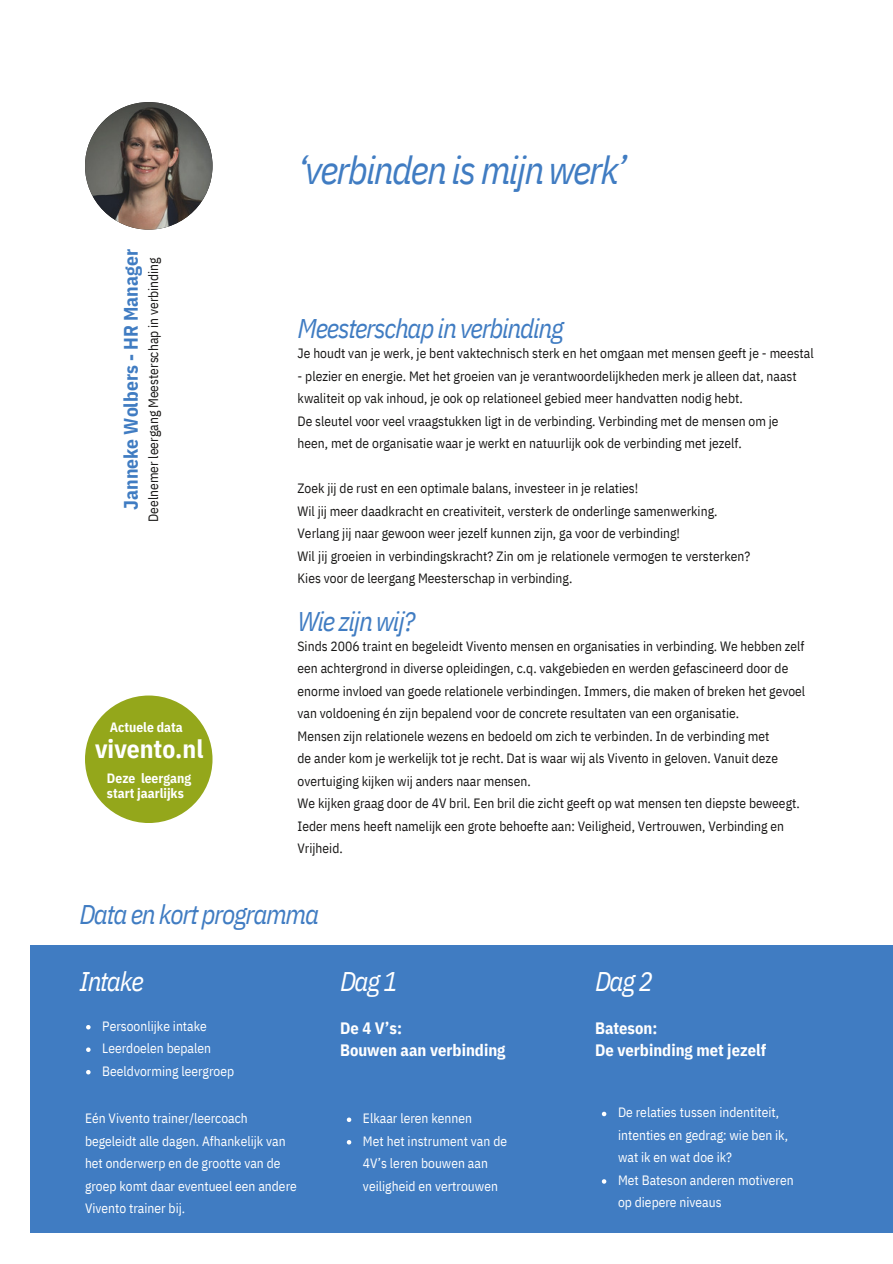
<style>
.page{position:relative;width:893px;height:1264px;background:#fff}
.page>*{position:absolute;margin:0;border:0;box-sizing:border-box;transform-origin:0 0}
.t1{font:italic 39px "IBM Plex Sans Cond";letter-spacing:-.045em;color:#407cc2}
.t2{font:italic 27px "IBM Plex Sans Cond";letter-spacing:-.045em;color:#407cc2}
.t3{font:italic 27px "IBM Plex Sans Cond";letter-spacing:-.045em;color:#fff}
.t4{font:700 25.5px "IBM Plex Sans Cond";color:#fff}
.t5{font:700 19.5px "IBM Plex Sans Cond";color:#407cc2}
.t6{font:700 16.5px "IBM Plex Sans Cond";color:#fff}
.t7{font:13.5px/22.5px "IBM Plex Sans Cond";color:#171615}
.t8{font:13.5px/22.5px "IBM Plex Sans Cond";color:#fff}
.t9{font:700 13.5px/14.5px "IBM Plex Sans Cond";color:#fff}
</style>
<div class="page">
<img style="left:85px;top:102px;width:127px;height:127px;border-radius:50%">
<div style="left:30px;top:944px;width:862px;height:288px;background:#407cc2"></div>
<div style="left:85px;top:695px;width:127px;height:128px;background:#94a71b;border-radius:50%"></div>
<svg style="left:86px;top:1025px;width:5px;height:4px"></svg>
<svg style="left:86px;top:1047px;width:5px;height:4px"></svg>
<svg style="left:86px;top:1070px;width:5px;height:4px"></svg>
<svg style="left:347px;top:1117px;width:4px;height:4px"></svg>
<svg style="left:347px;top:1140px;width:4px;height:4px"></svg>
<svg style="left:601px;top:1111px;width:5px;height:5px"></svg>
<svg style="left:601px;top:1179px;width:5px;height:4px"></svg>
<p class="t5" style="left:118px;top:510px;width:262px;rotate:-90deg">Janneke Wolbers - HR Manager</p>
<p class="t7" style="left:142px;top:522px;width:266px;rotate:-90deg">Deelnemer leergang Meesterschap in verbinding</p>
<p class="t9" style="left:110px;top:719px;width:74px">Actuele data</p>
<p class="t4" style="left:95px;top:731px;width:110px">vivento.nl</p>
<p class="t9" style="left:107px;top:770px;width:86px">Deze leergang start jaarlijks</p>
<p class="t1" style="left:297px;top:144px;width:331px">‘verbinden is mijn werk’</p>
<p class="t2" style="left:297px;top:310px;width:268px">Meesterschap in verbinding</p>
<p class="t7" style="left:297px;top:342px;width:517px">Je houdt van je werk, je bent vaktechnisch sterk en het omgaan met mensen geeft je - meestal</p>
<p class="t7" style="left:297px;top:364px;width:500px">- plezier en energie. Met het groeien van je verantwoordelijkheden merk je alleen dat, naast kwaliteit op vak inhoud, je ook op relationeel gebied meer handvatten nodig hebt.</p>
<p class="t7" style="left:297px;top:409px;width:482px">De sleutel voor veel vraagstukken ligt in de verbinding. Verbinding met de mensen om je</p>
<p class="t7" style="left:297px;top:432px;width:446px">heen, met de organisatie waar je werkt en natuurlijk ook de verbinding met jezelf.</p>
<p class="t7" style="left:297px;top:477px;width:342px">Zoek jij de rust en een optimale balans, investeer in je relaties!</p>
<p class="t7" style="left:297px;top:499px;width:421px">Wil jij meer daadkracht en creativiteit, versterk de onderlinge samenwerking.<br>Verlang jij naar gewoon weer jezelf kunnen zijn, ga voor de verbinding!</p>
<p class="t7" style="left:297px;top:544px;width:454px">Wil jij groeien in verbindingskracht? Zin om je relationele vermogen te versterken?<br>Kies voor de leergang Meesterschap in verbinding.</p>
<p class="t2" style="left:297px;top:603px;width:119px">Wie zijn wij?</p>
<p class="t7" style="left:297px;top:634px;width:509px">Sinds 2006 traint en begeleidt Vivento mensen en organisaties in verbinding. We hebben zelf een achtergrond in diverse opleidingen, c.q. vakgebieden en werden gefascineerd door de enorme invloed van goede relationele verbindingen. Immers, die maken of breken het gevoel van voldoening én zijn bepalend voor de concrete resultaten van een organisatie.</p>
<p class="t7" style="left:297px;top:724px;width:473px">Mensen zijn relationele wezens en bedoeld om zich te verbinden. In de verbinding met</p>
<p class="t7" style="left:297px;top:747px;width:482px">de ander kom je werkelijk tot je recht. Dat is waar wij als Vivento in geloven. Vanuit deze overtuiging kijken wij anders naar mensen.</p>
<p class="t7" style="left:297px;top:792px;width:503px">We kijken graag door de 4V bril. Een bril die zicht geeft op wat mensen ten diepste beweegt.<br>Ieder mens heeft namelijk een grote behoefte aan: Veiligheid, Vertrouwen, Verbinding en<br>Vrijheid.</p>
<p class="t2" style="left:79px;top:895px;width:241px">Data en kort programma</p>
<p class="t3" style="left:79px;top:963px;width:66px">Intake</p>
<p class="t3" style="left:340px;top:962px;width:59px">Dag 1</p>
<p class="t3" style="left:595px;top:962px;width:59px">Dag 2</p>
<p class="t8" style="left:102px;top:1014px;width:106px">Persoonlijke intake</p>
<p class="t8" style="left:102px;top:1036px;width:110px">Leerdoelen bepalen</p>
<p class="t8" style="left:102px;top:1059px;width:133px">Beeldvorming leergroep</p>
<p class="t8" style="left:85px;top:1106px;width:164px">Eén Vivento trainer/leercoach</p>
<p class="t8" style="left:85px;top:1129px;width:213px">begeleidt alle dagen. Afhankelijk van het onderwerp en de grootte van de groep komt daar eventueel een andere<br>Vivento trainer bij.</p>
<p class="t6" style="left:340px;top:1016px;width:64px">De 4 V’s:</p>
<p class="t6" style="left:340px;top:1039px;width:167px">Bouwen aan verbinding</p>
<p class="t8" style="left:363px;top:1106px;width:110px">Elkaar leren kennen</p>
<p class="t8" style="left:363px;top:1129px;width:146px">Met het instrument van de<br>4V’s leren bouwen aan veiligheid en vertrouwen</p>
<p class="t6" style="left:595px;top:1016px;width:64px">Bateson:</p>
<p class="t6" style="left:595px;top:1039px;width:173px">De verbinding met jezelf</p>
<p class="t8" style="left:618px;top:1101px;width:171px">De relaties tussen indentiteit, intenties en gedrag: wie ben ik, wat ik en wat doe ik?</p>
<p class="t8" style="left:618px;top:1168px;width:177px">Met Bateson anderen motiveren op diepere niveaus</p>
</div>
